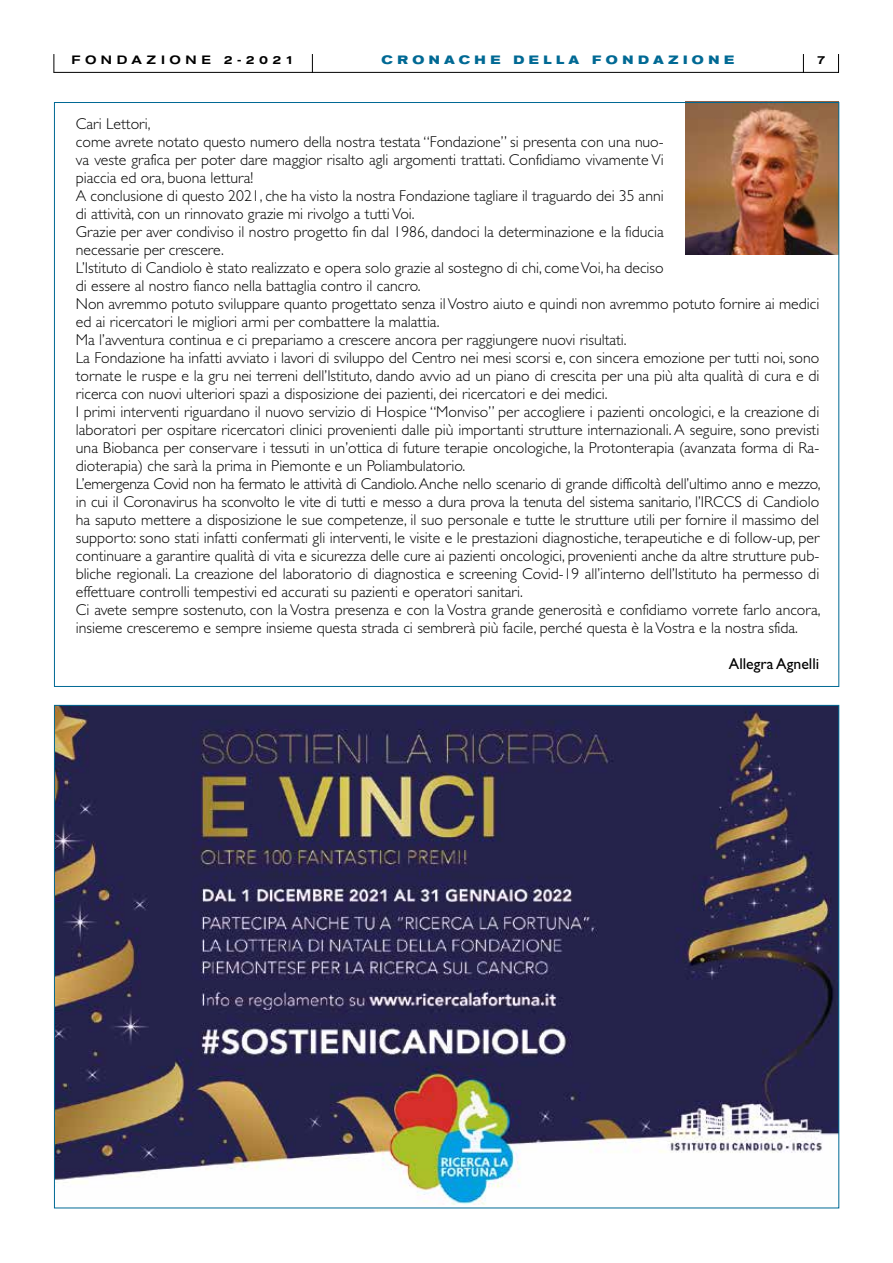
<style>
.page{position:relative;width:893px;height:1263px;background:#fff}
.page>*{position:absolute;margin:0;border:0;box-sizing:border-box;transform-origin:0 0}
.t1{font:300 15.75px/18px "Gill Sans";color:#000}
.t2{font:15.75px "Gill Sans";color:#000}
.t3{font:700 expanded 12px "Akzidenz Grotesk BE";letter-spacing:.37em;color:#006994}
.t4{font:500 expanded 12px "Akzidenz Grotesk BE";letter-spacing:.37em;color:#000}
</style>
<div class="page">
<svg style="left:53px;top:54px;width:1px;height:18px"></svg>
<svg style="left:838px;top:54px;width:1px;height:18px"></svg>
<svg style="left:803px;top:54px;width:1px;height:18px"></svg>
<hr style="left:53px;top:72px;width:786px;height:1px;background:#000">
<svg style="left:312px;top:54px;width:1px;height:18px"></svg>
<img style="left:685px;top:104px;width:152px;height:151px">
<img style="left:56px;top:707px;width:781px;height:498px">
<p class="t4" style="left:72px;top:53px;width:224px">FONDAZIONE 2-2021</p>
<p class="t3" style="left:382px;top:53px;width:354px">CRONACHE DELLA FONDAZIONE</p>
<p class="t4" style="left:817px;top:53px;width:10px">7</p>
<p class="t1" style="left:76px;top:115px;width:746px">Cari Lettori,<br>come avrete notato questo numero della nostra testata “Fondazione” si presenta con una nuo-<br>va veste grafica per poter dare maggior risalto agli argomenti trattati. Confidiamo vivamente Vi<br>piaccia ed ora, buona lettura!<br>A conclusione di questo 2021, che ha visto la nostra Fondazione tagliare il traguardo dei 35 anni<br>di attività, con un rinnovato grazie mi rivolgo a tutti Voi.<br>Grazie per aver condiviso il nostro progetto fin dal 1986, dandoci la determinazione e la fiducia<br>necessarie per crescere.<br>L’Istituto di Candiolo è stato realizzato e opera solo grazie al sostegno di chi, come Voi, ha deciso<br>di essere al nostro fianco nella battaglia contro il cancro.<br>Non avremmo potuto sviluppare quanto progettato senza il Vostro aiuto e quindi non avremmo potuto fornire ai medici ed ai ricercatori le migliori armi per combattere la malattia.<br>Ma l’avventura continua e ci prepariamo a crescere ancora per raggiungere nuovi risultati.<br>La Fondazione ha infatti avviato i lavori di sviluppo del Centro nei mesi scorsi e, con sincera emozione per tutti noi, sono tornate le ruspe e la gru nei terreni dell’Istituto, dando avvio ad un piano di crescita per una più alta qualità di cura e di ricerca con nuovi ulteriori spazi a disposizione dei pazienti, dei ricercatori e dei medici.<br>I primi interventi riguardano il nuovo servizio di Hospice “Monviso” per accogliere i pazienti oncologici, e la creazione di laboratori per ospitare ricercatori clinici provenienti dalle più importanti strutture internazionali. A seguire, sono previsti una Biobanca per conservare i tessuti in un’ottica di future terapie oncologiche, la Protonterapia (avanzata forma di Ra&shy;dioterapia) che sarà la prima in Piemonte e un Poliambulatorio.<br>L’emergenza Covid non ha fermato le attività di Candiolo. Anche nello scenario di grande difficoltà dell’ultimo anno e mezzo, in cui il Coronavirus ha sconvolto le vite di tutti e messo a dura prova la tenuta del sistema sanitario, l’IRCCS di Candiolo ha saputo mettere a disposizione le sue competenze, il suo personale e tutte le strutture utili per fornire il massimo del supporto: sono stati infatti confermati gli interventi, le visite e le prestazioni diagnostiche, terapeutiche e di follow-up, per continuare a garantire qualità di vita e sicurezza delle cure ai pazienti oncologici, provenienti anche da altre strutture pub&shy;bliche regionali. La creazione del laboratorio di diagnostica e screening Covid-19 all’interno dell’Istituto ha permesso di effettuare controlli tempestivi ed accurati su pazienti e operatori sanitari.<br>Ci avete sempre sostenuto, con la Vostra presenza e con la Vostra grande generosità e confidiamo vorrete farlo ancora, insieme cresceremo e sempre insieme questa strada ci sembrerà più facile, perché questa è la Vostra e la nostra sfida.</p>
<p class="t2" style="left:729px;top:655px;width:92px">Allegra Agnelli</p>
</div>
